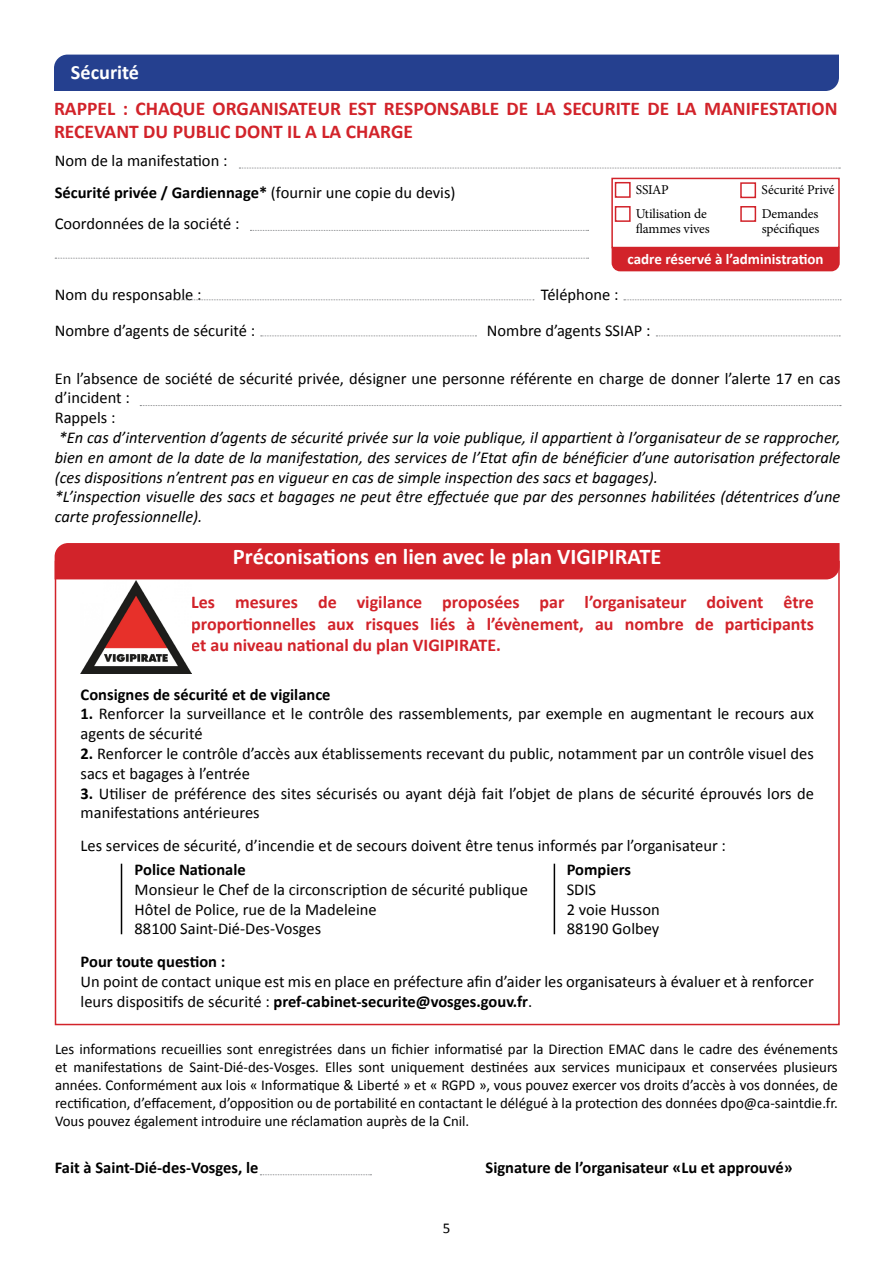
<style>
.page{position:relative;width:893px;height:1263px;background:#fff}
.page>*{position:absolute;margin:0;border:0;box-sizing:border-box;transform-origin:0 0}
.t1{font:700 22.5px "Calibri";color:#fff}
.t2{font:700 20.25px "Calibri";color:#fff}
.t3{font:700 19.5px/23.4px "Calibri";color:#d2232a}
.t4{font:700 18px/21.6px "Calibri";color:#d2232a;text-align:justify}
.t5{font:16.5px/19.8px "Calibri";color:#000}
.t6{font:italic 16.5px/19.8px "Calibri";color:#000}
.t7{font:700 16.5px "Calibri";color:#000}
.t8{font:15px/18px "Calibri";color:#000;text-align:justify}
.t9{font:700 15px "Calibri";color:#fff}
.t10{font:13.5px/15px "Minion Pro";letter-spacing:-.01em;color:#000}
.s1{font-weight:700}
</style>
<div class="page">
<svg style="left:250px;top:230px;width:339px;height:1px"></svg>
<svg style="left:55px;top:258px;width:534px;height:1px"></svg>
<svg style="left:140px;top:405px;width:701px;height:1px"></svg>
<svg style="left:173px;top:299px;width:361px;height:1px"></svg>
<svg style="left:624px;top:299px;width:217px;height:1px"></svg>
<svg style="left:261px;top:335px;width:215px;height:1px"></svg>
<svg style="left:656px;top:335px;width:184px;height:1px"></svg>
<div style="left:54px;top:55px;width:785px;height:36px;background:#25408f"></div>
<div style="left:55px;top:543px;width:785px;height:36px;background:#d2232a"></div>
<img style="left:81px;top:580px;width:110px;height:93px">
<div style="left:612px;top:248px;width:228px;height:23px;background:#d2232a"></div>
<div style="left:611px;top:178px;width:229px;height:70px;border:2px solid #d2232a"></div>
<div style="left:615px;top:182px;width:16px;height:16px;border:2px solid #d2232a"></div>
<div style="left:615px;top:206px;width:16px;height:16px;border:2px solid #d2232a"></div>
<div style="left:740px;top:182px;width:16px;height:16px;border:2px solid #d2232a"></div>
<div style="left:740px;top:206px;width:16px;height:16px;border:2px solid #d2232a"></div>
<svg style="left:239px;top:168px;width:601px;height:1px"></svg>
<svg style="left:260px;top:1174px;width:111px;height:1px"></svg>
<hr style="left:121px;top:864px;width:1px;height:70px;background:#000">
<hr style="left:554px;top:864px;width:1px;height:70px;background:#000">
<p class="t2" style="left:71px;top:60px;width:70px">Sécurité</p>
<p class="t3" style="left:54px;top:96px;width:785px">RAPPEL : CHAQUE ORGANISATEUR EST RESPONSABLE DE LA SECURITE DE LA MANIFESTATION<br>RECEVANT DU PUBLIC DONT IL A LA CHARGE</p>
<p class="t5" style="left:55px;top:151px;width:174px">Nom de la manifestation :</p>
<p class="t5" style="left:55px;top:177px;width:402px;line-height:31.2px"><span class="s1">Sécurité privée / Gardiennage*</span> (fournir une copie du devis)<br>Coordonnées de la société :</p>
<p class="t10" style="left:636px;top:182px;width:35px">SSIAP</p>
<p class="t10" style="left:762px;top:182px;width:74px">Sécurité Privé</p>
<p class="t10" style="left:636px;top:206px;width:76px">Utilisation de flammes vives</p>
<p class="t10" style="left:762px;top:206px;width:59px">Demandes spécifiques</p>
<p class="t9" style="left:628px;top:250px;width:198px">cadre réservé à l’administration</p>
<p class="t5" style="left:55px;top:285px;width:148px">Nom du responsable :</p>
<p class="t5" style="left:541px;top:285px;width:79px">Téléphone :</p>
<p class="t5" style="left:55px;top:320px;width:202px">Nombre d’agents de sécurité :</p>
<p class="t5" style="left:487px;top:320px;width:165px">Nombre d’agents SSIAP :</p>
<p class="t5" style="left:55px;top:368px;width:787px">En l’absence de société de sécurité privée, désigner une personne référente en charge de donner l’alerte 17 en cas d’incident :<br>Rappels :</p>
<p class="t6" style="left:55px;top:427px;width:787px">*En cas d’intervention d’agents de sécurité privée sur la voie publique, il appartient à l’organisateur de se rapprocher, bien en amont de la date de la manifestation, des services de l’Etat afin de bénéficier d’une autorisation préfectorale (ces dispositions n’entrent pas en vigueur en cas de simple inspection des sacs et bagages).<br>*L’inspection visuelle des sacs et bagages ne peut être effectuée que par des personnes habilitées (détentrices d’une carte professionnelle).</p>
<h1 class="t1" style="left:233px;top:542px;width:430px">Préconisations en lien avec le plan VIGIPIRATE</h1>
<p class="t4" style="left:191px;top:591px;width:624px">Les mesures de vigilance proposées par l’organisateur doivent être proportionnelles aux risques liés à l’évènement, au nombre de participants et au niveau national du plan VIGIPIRATE.</p>
<p class="t7" style="left:81px;top:683px;width:251px">Consignes de sécurité et de vigilance</p>
<p class="t5" style="left:81px;top:704px;width:735px"><span class="s1">1.</span> Renforcer la surveillance et le contrôle des rassemblements, par exemple en augmentant le recours aux agents de sécurité</p>
<p class="t5" style="left:81px;top:744px;width:735px"><span class="s1">2.</span> Renforcer le contrôle d’accès aux établissements recevant du public, notamment par un contrôle visuel des sacs et bagages à l’entrée</p>
<p class="t5" style="left:81px;top:783px;width:735px"><span class="s1">3.</span> Utiliser de préférence des sites sécurisés ou ayant déjà fait l’objet de plans de sécurité éprouvés lors de manifestations antérieures</p>
<p class="t5" style="left:81px;top:836px;width:647px">Les services de sécurité, d’incendie et de secours doivent être tenus informés par l’organisateur :</p>
<p class="t7" style="left:135px;top:859px;width:113px">Police Nationale</p>
<p class="t7" style="left:567px;top:859px;width:66px">Pompiers</p>
<p class="t5" style="left:135px;top:879px;width:395px">Monsieur le Chef de la circonscription de sécurité publique</p>
<p class="t5" style="left:567px;top:879px;width:31px">SDIS</p>
<p class="t5" style="left:135px;top:899px;width:244px">Hôtel de Police, rue de la Madeleine</p>
<p class="t5" style="left:567px;top:899px;width:95px">2 voie Husson</p>
<p class="t5" style="left:135px;top:919px;width:188px">88100 Saint-Dié-Des-Vosges</p>
<p class="t5" style="left:567px;top:919px;width:94px">88190 Golbey</p>
<p class="t7" style="left:81px;top:951px;width:146px">Pour toute question :</p>
<p class="t5" style="left:81px;top:971px;width:735px">Un point de contact unique est mis en place en préfecture afin d’aider les organisateurs à évaluer et à renforcer leurs dispositifs de sécurité : <span class="s1">pref-cabinet-securite@vosges.gouv.fr</span>.</p>
<p class="t8" style="left:55px;top:1040px;width:784px">Les informations recueillies sont enregistrées dans un fichier informatisé par la Direction EMAC dans le cadre des événements et manifestations de Saint-Dié-des-Vosges. Elles sont uniquement destinées aux services municipaux et conservées plusieurs années. Conformément aux lois « Informatique &amp; Liberté » et « RGPD », vous pouvez exercer vos droits d’accès à vos données, de rectification, d’effacement, d’opposition ou de portabilité en contactant le délégué à la protection des données dpo@ca-saintdie.fr.<br>Vous pouvez également introduire une réclamation auprès de la Cnil.</p>
<p class="t7" style="left:55px;top:1156px;width:205px">Fait à Saint-Dié-des-Vosges, le</p>
<p class="t7" style="left:486px;top:1156px;width:309px">Signature de l’organisateur «Lu et approuvé»</p>
<p class="t8" style="left:443px;top:1219px;width:9px">5</p>
</div>
